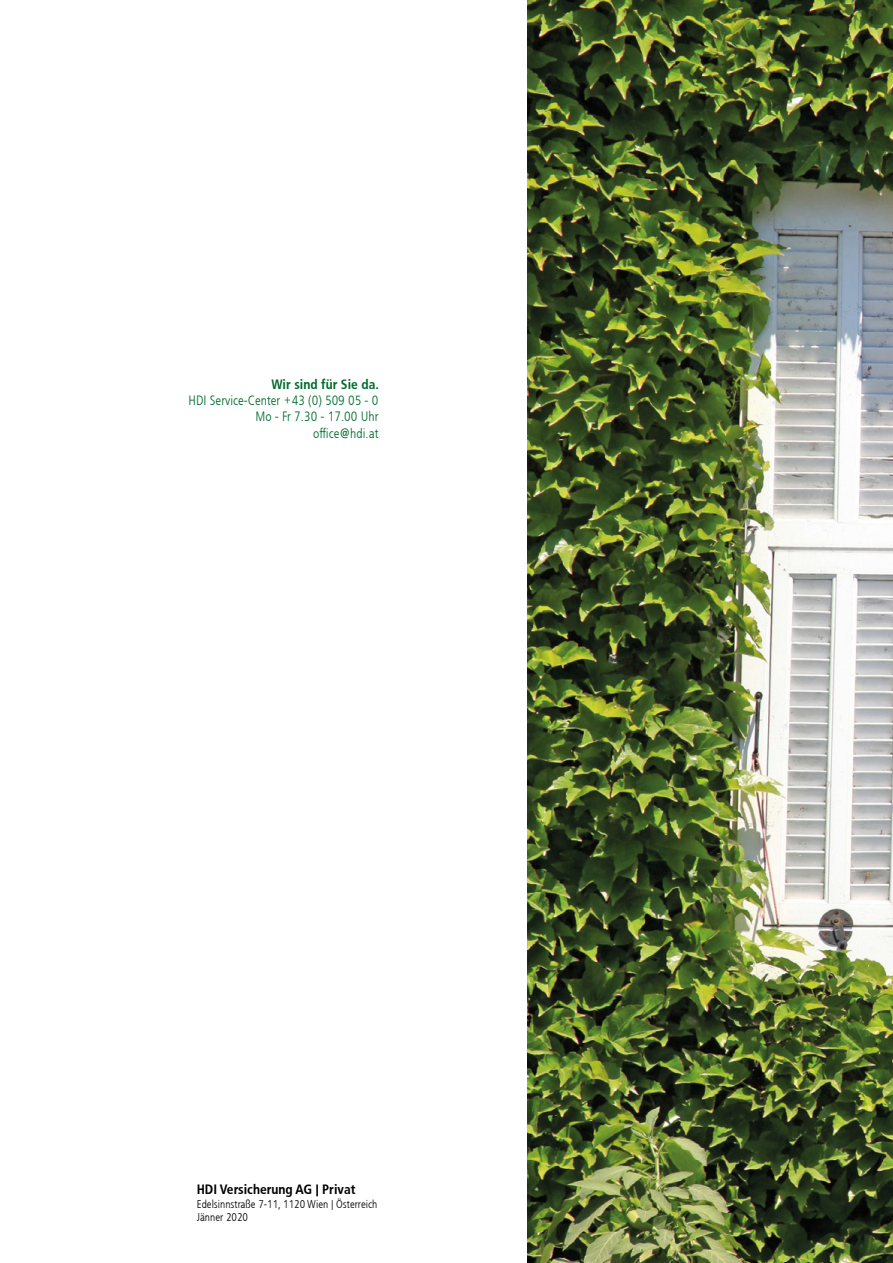
<style>
.page{position:relative;width:893px;height:1263px;background:#fff}
.page>*{position:absolute;margin:0;border:0;box-sizing:border-box;transform-origin:0 0}
.t1{font:13.5px "HDI Gerling Sans Cond Light";color:#006b2d}
.t2{font:13.5px "HDI Gerling Sans Cond Bold";color:#000}
.t3{font:13.5px "HDI Gerling Sans Cond Bold";color:#006b2d}
.t4{font:11.25px "HDI Gerling Sans Cond Light";color:#000}
.s1{font-family:"HDI Gerling Sans Cond Regular"}
</style>
<div class="page">
<img style="left:527px;top:0;width:366px;height:1263px">
<p class="t3" style="left:272px;top:376px;width:109px">Wir sind für Sie da.</p>
<p class="t1" style="left:189px;top:393px;width:191px">HDI Service-Center +43 (0) 509 05 - 0</p>
<p class="t1" style="left:255px;top:409px;width:124px">Mo - Fr 7.30 - 17.00 Uhr</p>
<p class="t1" style="left:313px;top:425px;width:67px">office<span class="s1">@</span>hdi.at</p>
<p class="t2" style="left:197px;top:1182px;width:160px">HDI Versicherung AG | Privat</p>
<p class="t4" style="left:197px;top:1197px;width:182px">Edelsinnstraße 7-11, 1120 Wien | Österreich</p>
<p class="t4" style="left:197px;top:1211px;width:53px">Jänner 2020</p>
</div>
